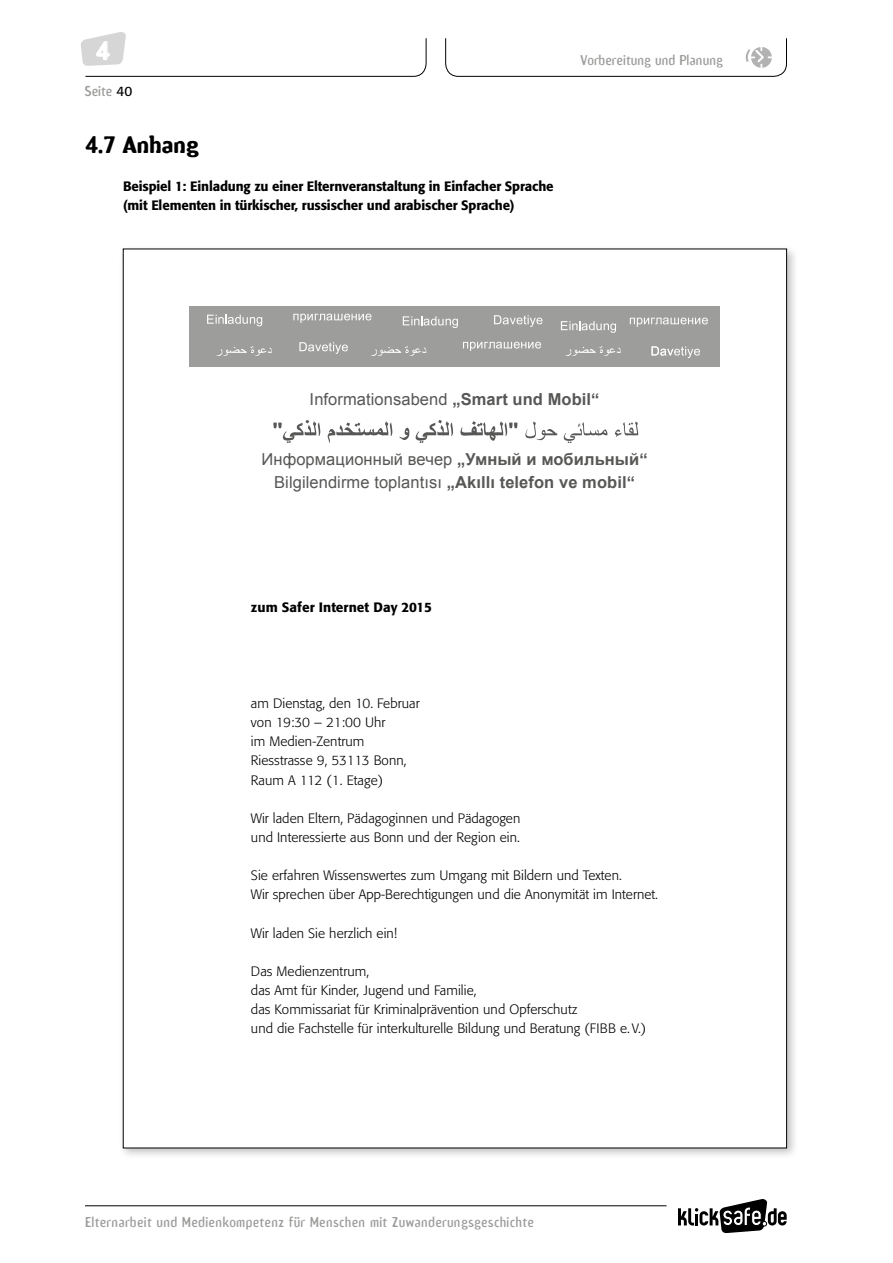
<style>
.page{position:relative;width:893px;height:1263px;background:#fff}
.page>*{position:absolute;margin:0;border:0;box-sizing:border-box;transform-origin:0 0}
.t1{font:23.85px "Amoebia Drop";color:#fff}
.t2{font:22.5px "Amoebia Drop";letter-spacing:.005em;color:#000}
.t3{font:16.5px/22.8px "Arial";letter-spacing:.005em;color:#575756;text-align:center}
.t4{font:300 13.5px/19.2px "Formata";letter-spacing:.005em;color:#000}
.t5{font:500 13.5px/19.2px "Formata";letter-spacing:-.01em;color:#000}
.t6{font:13.5px "Amoebia Sans";letter-spacing:.02em;color:#9d9d9c}
.t7{font:13.5px "Amoebia Sans";color:#9d9d9c}
.s1{font-family:"Formata";color:#000}
.s2{font-weight:700}
</style>
<div class="page">
<div style="left:119px;top:244px;width:679px;height:916px;background:#000;opacity:.25"></div>
<div style="left:123px;top:249px;width:664px;height:899px;background:#fff"></div>
<div style="left:189px;top:306px;width:531px;height:61px;background:#9d9d9c"></div>
<svg style="left:207px;top:315px;width:55px;height:11px"></svg>
<svg style="left:561px;top:321px;width:55px;height:12px"></svg>
<svg style="left:299px;top:342px;width:49px;height:12px"></svg>
<svg style="left:463px;top:342px;width:78px;height:9px"></svg>
<svg style="left:630px;top:318px;width:78px;height:9px"></svg>
<svg style="left:652px;top:346px;width:48px;height:12px"></svg>
<svg style="left:293px;top:314px;width:78px;height:9px"></svg>
<svg style="left:403px;top:316px;width:55px;height:12px"></svg>
<svg style="left:494px;top:315px;width:48px;height:12px"></svg>
<svg style="left:216px;top:346px;width:56px;height:10px"></svg>
<svg style="left:371px;top:346px;width:55px;height:10px"></svg>
<svg style="left:565px;top:346px;width:56px;height:10px"></svg>
<svg style="left:615px;top:421px;width:23px;height:16px"></svg>
<svg style="left:525px;top:421px;width:32px;height:19px"></svg>
<svg style="left:564px;top:422px;width:43px;height:21px"></svg>
<svg style="left:273px;top:420px;width:47px;height:23px"></svg>
<svg style="left:328px;top:421px;width:64px;height:22px"></svg>
<svg style="left:399px;top:428px;width:10px;height:12px"></svg>
<svg style="left:416px;top:420px;width:37px;height:23px"></svg>
<svg style="left:460px;top:421px;width:57px;height:20px"></svg>
<svg style="left:678px;top:1199px;width:109px;height:34px"></svg>
<hr style="left:85px;top:1205px;width:581px;height:1px;background:#000">
<svg style="left:81px;top:32px;width:345px;height:45px"></svg>
<svg style="left:445px;top:38px;width:342px;height:39px"></svg>
<h1 class="t1" style="left:96px;top:38px;width:15px">4</h1>
<p class="t6" style="left:84px;top:83px;width:49px">Seite <span class="s1">40</span></p>
<h2 class="t2" style="left:85px;top:133px;width:115px">4.7 Anhang</h2>
<p class="t5" style="left:123px;top:177px;width:432px">Beispiel 1: Einladung zu einer Elternveranstaltung in Einfacher Sprache (mit Elementen in türkischer, russischer und arabischer Sprache)</p>
<p class="t7" style="left:580px;top:53px;width:144px">Vorbereitung und Planung</p>
<p class="t3" style="left:310px;top:388px;width:291px">Informationsabend <span class="s2">„Smart und Mobil“</span></p>
<p class="t3" style="left:262px;top:448px;width:388px">Информационный вечер <span class="s2">„Умный и мобильный“<br></span>Bilgilendirme toplantısı <span class="s2">„Akıllı telefon ve mobil“</span></p>
<p class="t5" style="left:251px;top:598px;width:182px">zum Safer Internet Day 2015</p>
<p class="t4" style="left:251px;top:694px;width:170px">am Dienstag, den 10. Februar von 19:30 – 21:00 Uhr<br>im Medien-Zentrum<br>Riesstrasse 9, 53113 Bonn,<br>Raum A 112 (1. Etage)</p>
<p class="t4" style="left:251px;top:809px;width:271px">Wir laden Eltern, Pädagoginnen und Pädagogen und Interessierte aus Bonn und der Region ein.</p>
<p class="t4" style="left:251px;top:866px;width:409px">Sie erfahren Wissenswertes zum Umgang mit Bildern und Texten.<br>Wir sprechen über App-Berechtigungen und die Anonymität im Internet.</p>
<p class="t4" style="left:251px;top:923px;width:148px">Wir laden Sie herzlich ein!</p>
<p class="t4" style="left:251px;top:962px;width:397px">Das Medienzentrum,<br>das Amt für Kinder, Jugend und Familie,<br>das Kommissariat für Kriminalprävention und Opferschutz<br>und die Fachstelle für interkulturelle Bildung und Beratung (FIBB e.V.)</p>
<p class="t6" style="left:85px;top:1214px;width:450px">Elternarbeit und Medienkompetenz für Menschen mit Zuwanderungsgeschichte</p>
</div>
